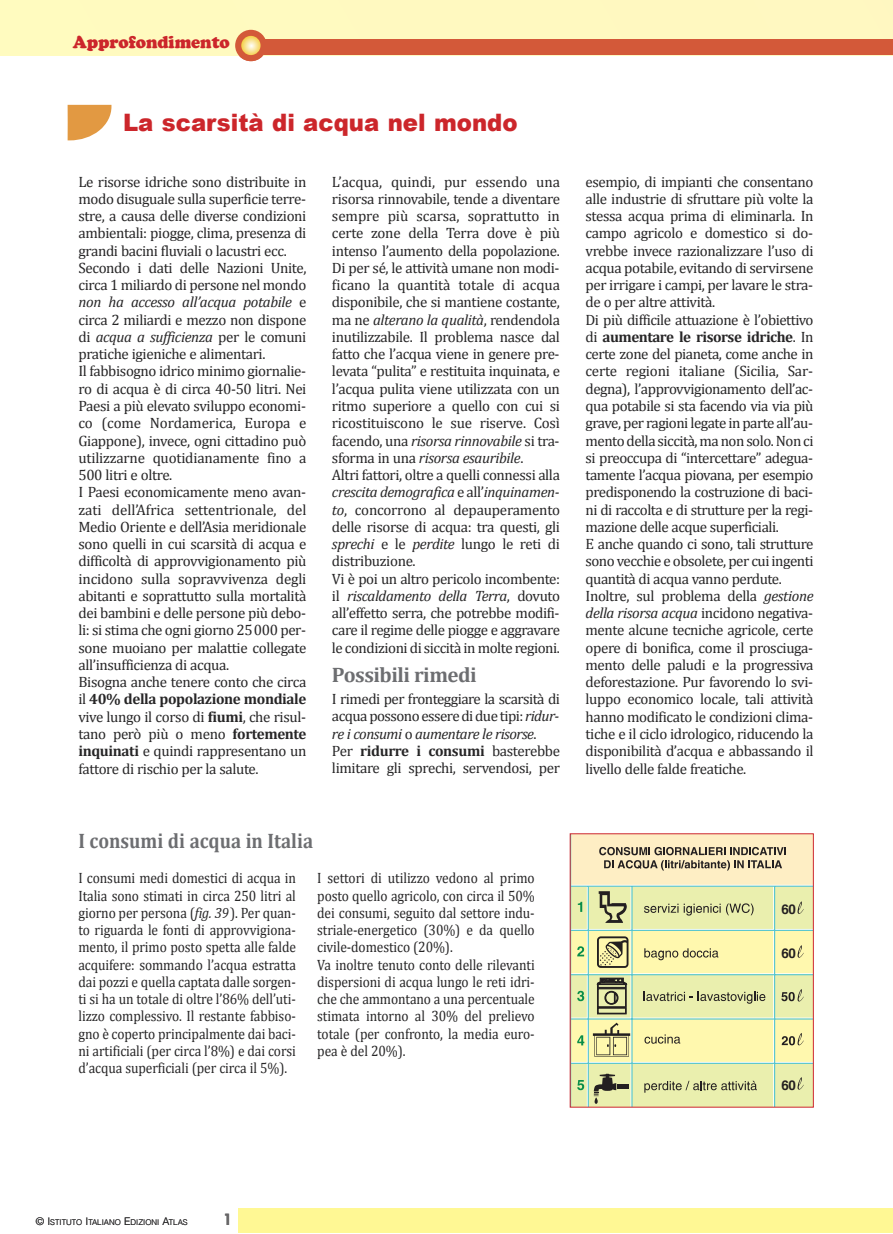
<style>
.page{position:relative;width:893px;height:1234px;background:#fff}
.page>*{position:absolute;margin:0;border:0;box-sizing:border-box;transform-origin:0 0}
.t1{font:900 24px "Arial";color:#cc262b;scale:.95 1}
.t2{font:700 21px "Cambria";letter-spacing:-.005em;color:#6d6e71;scale:.9 1}
.t3{font:700 21px "Cambria";letter-spacing:-.025em;color:#6d6e71}
.t4{font:900 18px "Cooper";color:#cc262b;scale:.95 1}
.t5{font:15px/17.2px "Cambria";letter-spacing:-.025em;color:#272627}
.t6{font:15px/17.2px "Cambria";letter-spacing:-.025em;color:#272627;text-align:justify;scale:.9 1}
.t7{font:800 15px "Futura";color:#686768}
.t8{font:700 13.35px "Helvetica";color:#231f20}
.t9{font:300 7.8px "Helvetica";color:#272627}
.s1{font-style:italic}
.s2{font-weight:700}
.s3{font-size:10.5px}
</style>
<div class="page">
<div style="left:0;top:0;width:892px;height:55px;background:#fff9c0"></div>
<div style="left:250px;top:40px;width:642px;height:15px;background:#d35939"></div>
<div style="left:235px;top:30px;width:32px;height:31px;background:#d35939;border-radius:50%"></div>
<svg style="left:241px;top:36px;width:20px;height:19px"></svg>
<div style="left:238px;top:1208px;width:654px;height:24px;background:#fff894"></div>
<svg style="left:68px;top:105px;width:43px;height:35px"></svg>
<svg style="left:572px;top:835px;width:240px;height:270px;background:#dadfaa"></svg>
<div style="left:570px;top:833px;width:244px;height:274px;border:1px solid #cc262b"></div>
<p class="t4" style="left:73px;top:32px;width:167px">Approfondimento</p>
<h1 class="t1" style="left:123px;top:105px;width:417px">La scarsità di acqua nel mondo</h1>
<p class="t5" style="left:78px;top:172px;width:230px">Le risorse idriche sono distribuite in modo disuguale sulla superficie terre&shy;stre, a causa delle diverse condizioni ambientali: piogge, clima, presenza di grandi bacini fluviali o lacustri ecc.<br>Secondo i dati delle Nazioni Unite, circa 1 miliardo di persone nel mondo <span class="s1">non ha accesso all’acqua potabile</span> e circa 2 miliardi e mezzo non dispone di <span class="s1">acqua a sufficienza</span> per le comuni pratiche igieniche e alimentari.<br>Il fabbisogno idrico minimo giornalie&shy;ro di acqua è di circa 40-50 litri. Nei Paesi a più elevato sviluppo economi&shy;co (come Nordamerica, Europa e Giappone), invece, ogni cittadino può utilizzarne quotidianamente fino a 500 litri e oltre.<br>I Paesi economicamente meno avan&shy;zati dell’Africa settentrionale, del Medio Oriente e dell’Asia meridionale sono quelli in cui scarsità di acqua e difficoltà di approvvigionamento più incidono sulla sopravvivenza degli abitanti e soprattutto sulla mortalità dei bambini e delle persone più debo&shy;li: si stima che ogni giorno 25000 per&shy;sone muoiano per malattie collegate all’insufficienza di acqua.<br>Bisogna anche tenere conto che circa il <span class="s2">40% della popolazione mondiale </span>vive lungo il corso di <span class="s2">fiumi</span>, che risul&shy;tano però più o meno <span class="s2">fortemente inquinati</span> e quindi rappresentano un fattore di rischio per la salute.</p>
<p class="t5" style="left:332px;top:172px;width:230px">L’acqua, quindi, pur essendo una risorsa rinnovabile, tende a diventare sempre più scarsa, soprattutto in certe zone della Terra dove è più intenso l’aumento della popolazione.<br>Di per sé, le attività umane non modi&shy;ficano la quantità totale di acqua disponibile, che si mantiene costante, ma ne <span class="s1">alterano la qualità</span>, rendendola inutilizzabile. Il problema nasce dal fatto che l’acqua viene in genere pre&shy;levata “pulita” e restituita inquinata, e l’acqua pulita viene utilizzata con un ritmo superiore a quello con cui si ricostituiscono le sue riserve. Così facendo, una <span class="s1">risorsa rinnovabile</span> si tra&shy;sforma in una <span class="s1">risorsa esauribile</span>.<br>Altri fattori, oltre a quelli connessi alla <span class="s1">crescita demografica</span> e all’<span class="s1">inquinamen&shy;to</span>, concorrono al depauperamento delle risorse di acqua: tra questi, gli <span class="s1">sprechi</span> e le <span class="s1">perdite</span> lungo le reti di distribuzione.<br>Vi è poi un altro pericolo incombente: il <span class="s1">riscaldamento della Terra</span>, dovuto all’effetto serra, che potrebbe modifi&shy;care il regime delle piogge e aggravare le condizioni di siccità in molte regioni.</p>
<h2 class="t3" style="left:332px;top:661px;width:146px">Possibili rimedi</h2>
<p class="t5" style="left:332px;top:690px;width:230px">I rimedi per fronteggiare la scarsità di acquapossonoesserediduetipi: <span class="s1">ridur&shy;re i consumi</span> o <span class="s1">aumentare le risorse</span>.<br>Per <span class="s2">ridurre i consumi</span> basterebbe limitare gli sprechi, servendosi, per</p>
<h2 class="t2" style="left:78px;top:827px;width:262px">I consumi di acqua in Italia</h2>
<p class="t6" style="left:78px;top:869px;width:243px">I consumi medi domestici di acqua in Italia sono stimati in circa 250 litri al giorno per persona (<span class="s1">fig. 39</span>). Per quan&shy;to riguarda le fonti di approvvigiona&shy;mento, il primo posto spetta alle falde acquifere: sommando l’acqua estratta dai pozzi e quella captata dalle sorgen&shy;ti si ha un totale di oltre l’86% dell’uti&shy;lizzo complessivo. Il restante fabbiso&shy;gno è coperto principalmente dai baci&shy;ni artificiali (per circa l’8%) e dai corsi d’acqua superficiali (per circa il 5%).</p>
<p class="t6" style="left:317px;top:869px;width:243px;text-align:left">I settori di utilizzo vedono al primo posto quello agricolo, con circa il 50% dei consumi, seguito dal settore indu&shy;striale-energetico (30%) e da quello civile-domestico (20%).<br>Va inoltre tenuto conto delle rilevanti dispersioni di acqua lungo le reti idri&shy;che che ammontano a una percentuale stimata intorno al 30% del prelievo totale (per confronto, la media euro&shy;pea è del 20%).</p>
<p class="t5" style="left:585px;top:172px;width:230px">esempio, di impianti che consentano alle industrie di sfruttare più volte la stessa acqua prima di eliminarla. In campo agricolo e domestico si do&shy;vrebbe invece razionalizzare l’uso di acqua potabile, evitando di servirsene per irrigare i campi, per lavare le stra&shy;de o per altre attività.<br>Di più difficile attuazione è l’obiettivo di <span class="s2">aumentare le risorse idriche</span>. In certe zone del pianeta, come anche in certe regioni italiane (Sicilia, Sar&shy;degna), l’approvvigionamento dell’ac&shy;qua potabile si sta facendo via via più grave, per ragioni legate in parte all’au&shy;mento della siccità, ma non solo. Non ci si preoccupa di “intercettare” adegua&shy;tamente l’acqua piovana, per esempio predisponendo la costruzione di baci&shy;ni di raccolta e di strutture per la regi&shy;mazione delle acque superficiali.<br>E anche quando ci sono, tali strutture sono vecchie e obsolete, per cui ingenti quantità di acqua vanno perdute.<br>Inoltre, sul problema della <span class="s1">gestione della risorsa acqua</span> incidono negativa&shy;mente alcune tecniche agricole, certe opere di bonifica, come il prosciuga&shy;mento delle paludi e la progressiva deforestazione. Pur favorendo lo svi&shy;luppo economico locale, tali attività hanno modificato le condizioni clima&shy;tiche e il ciclo idrologico, riducendo la disponibilità d’acqua e abbassando il livello delle falde freatiche.</p>
<p class="t8" style="left:781px;top:903px;width:16px">60</p>
<p class="t8" style="left:781px;top:947px;width:16px">60</p>
<p class="t8" style="left:781px;top:1078px;width:16px">60</p>
<p class="t9" style="left:36px;top:1218px;width:153px"><span class="s3">© I</span>STITUTO <span class="s3">I</span>TALIANO <span class="s3">E</span>DIZIONI <span class="s3">A</span>TLAS</p>
<p class="t7" style="left:223px;top:1211px;width:10px">1</p>
</div>
